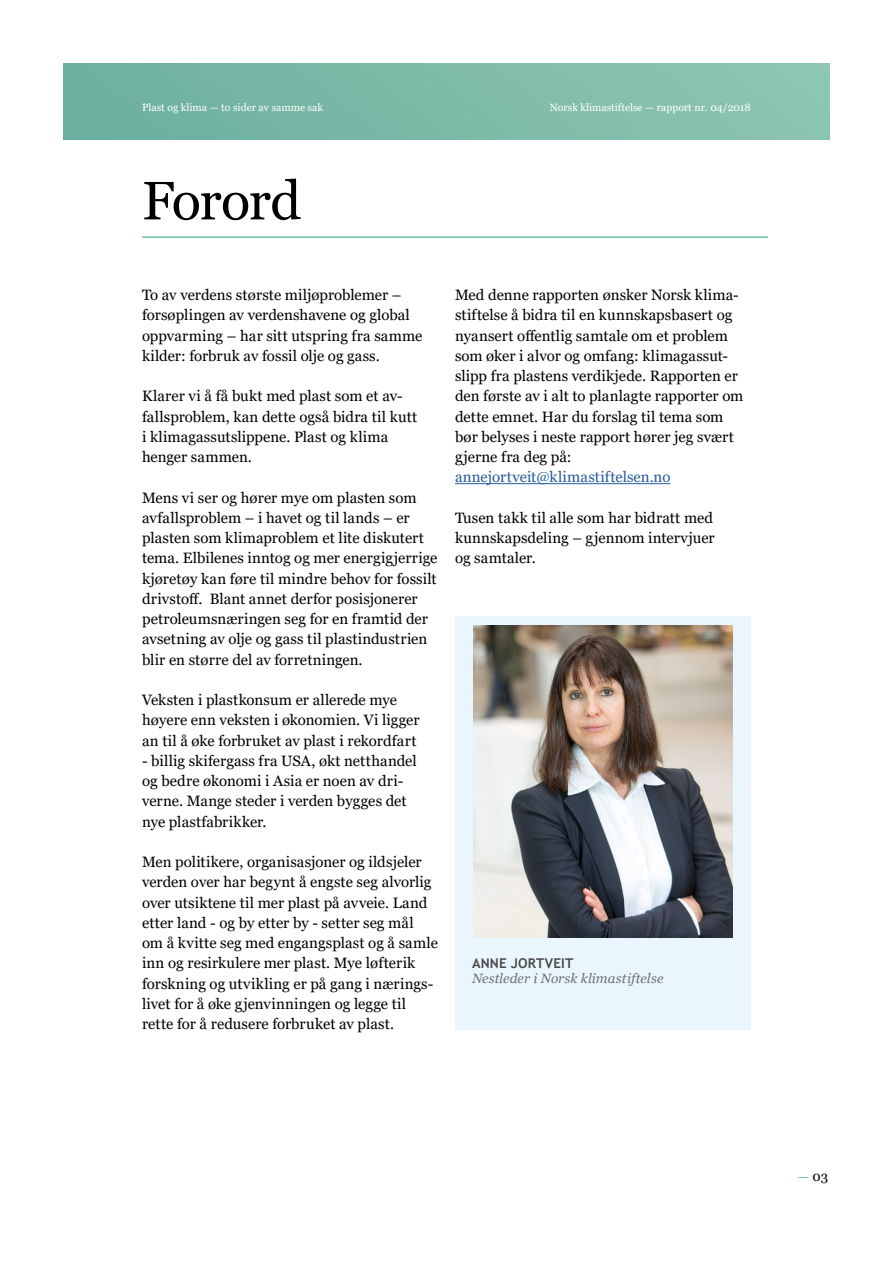
<style>
.page{position:relative;width:893px;height:1263px;background:#fff}
.page>*{position:absolute;margin:0;border:0;box-sizing:border-box;transform-origin:0 0}
.t1{font:54px "Georgia";letter-spacing:-.025em;color:#000}
.t2{font:15px/20.2px "Georgia";letter-spacing:.005em;color:#000}
.t3{font:15px "Georgia";letter-spacing:.005em;color:#275b9b}
.t4{font:italic 13.5px "Georgia";letter-spacing:.005em;color:#706f6f}
.t5{font:700 13.5px "Trebuchet MS";letter-spacing:.01em;color:#4a4a49}
.t6{font:13.5px "Georgia";color:#000}
.t7{font:10.5px "Georgia";color:#fff}
.s1{color:#6fc09f}
</style>
<div class="page">
<div style="left:64px;top:64px;width:765px;height:75px;background:linear-gradient(to right,#6caf9f,#8ec6b1)"></div>
<hr style="left:142px;top:236px;width:626px;height:2px;background:#6fc09f">
<hr style="left:455px;top:483px;width:215px;height:1px;background:#275b9b">
<div style="left:455px;top:616px;width:296px;height:413px;background:#eaf6fe"></div>
<img style="left:473px;top:625px;width:259px;height:312px">
<p class="t7" style="left:142px;top:101px;width:183px">Plast og klima — to sider av samme sak</p>
<p class="t7" style="left:550px;top:101px;width:202px">Norsk klimastiftelse — rapport nr. 04/2018</p>
<h1 class="t1" style="left:142px;top:168px;width:161px">Forord</h1>
<p class="t2" style="left:142px;top:285px;width:282px">To av verdens største miljøproblemer – forsøplingen av verdenshavene og global oppvarming – har sitt utspring fra samme kilder: forbruk av fossil olje og gass.</p>
<p class="t2" style="left:142px;top:386px;width:277px">Klarer vi å få bukt med plast som et av&shy;fallsproblem, kan dette også bidra til kutt i klimagassutslippene. Plast og klima henger sammen.</p>
<p class="t2" style="left:142px;top:488px;width:297px">Mens vi ser og hører mye om plasten som avfallsproblem – i havet og til lands – er plasten som klimaproblem et lite diskutert tema. Elbilenes inntog og mer energigjerrige kjøretøy kan føre til mindre behov for fossilt drivstoff. Blant annet derfor posisjonerer petroleumsnæringen seg for en framtid der avsetning av olje og gass til plastindustrien blir en større del av forretningen.</p>
<p class="t2" style="left:142px;top:690px;width:279px">Veksten i plastkonsum er allerede mye høyere enn veksten i økonomien. Vi ligger an til å øke forbruket av plast i rekordfart</p>
<p class="t2" style="left:142px;top:751px;width:276px">- billig skifergass fra USA, økt netthandel og bedre økonomi i Asia er noen av dri&shy;verne. Mange steder i verden bygges det nye plastfabrikker.</p>
<p class="t2" style="left:142px;top:852px;width:297px">Men politikere, organisasjoner og ildsjeler verden over har begynt å engste seg alvorlig over utsiktene til mer plast på avveie. Land etter land - og by etter by - setter seg mål om å kvitte seg med engangsplast og å samle inn og resirkulere mer plast. Mye løfterik forskning og utvikling er på gang i nærings&shy;livet for å øke gjenvinningen og legge til rette for å redusere forbruket av plast.</p>
<p class="t2" style="left:455px;top:285px;width:290px">Med denne rapporten ønsker Norsk klima&shy;stiftelse å bidra til en kunnskapsbasert og nyansert offentlig samtale om et problem som øker i alvor og omfang: klimagassut&shy;slipp fra plastens verdikjede. Rapporten er den første av i alt to planlagte rapporter om dette emnet. Har du forslag til tema som bør belyses i neste rapport hører jeg svært gjerne fra deg på:</p>
<p class="t3" style="left:455px;top:468px;width:217px">annejortveit@klimastiftelsen.no</p>
<p class="t2" style="left:455px;top:508px;width:261px;text-align:justify">Tusen takk til alle som har bidratt med kunnskapsdeling – gjennom intervjuer og samtaler.</p>
<p class="t5" style="left:472px;top:955px;width:103px">ANNE JORTVEIT</p>
<p class="t4" style="left:472px;top:970px;width:193px">Nestleder i Norsk klimastiftelse</p>
<p class="t6" style="left:798px;top:1168px;width:32px"><span class="s1">—</span> 03</p>
</div>
